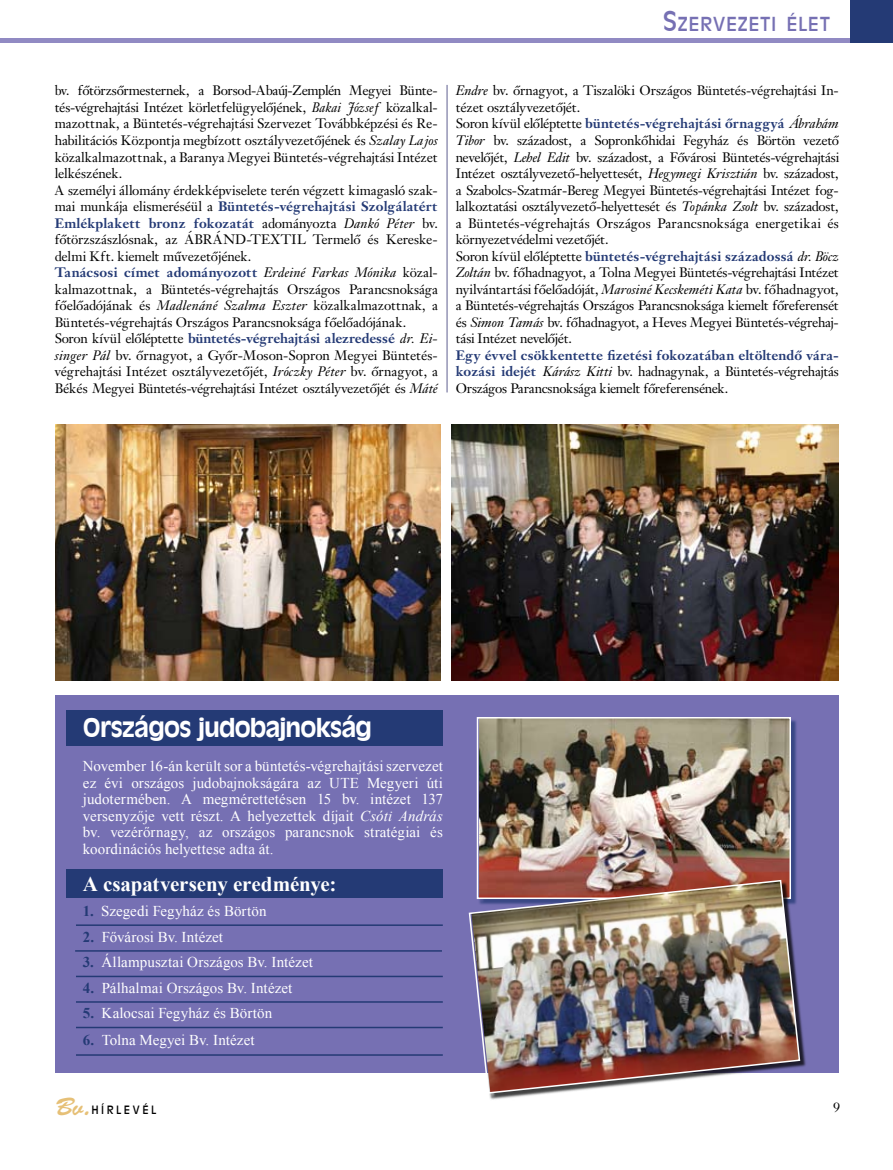
<style>
.page{position:relative;width:893px;height:1170px;background:#fff}
.page>*{position:absolute;margin:0;border:0;box-sizing:border-box;transform-origin:0 0}
.t1{font:25.5px "Incised 901 HU Bold";letter-spacing:-.035em;color:#fff}
.t2{font:25.2px "Brush Script Std";color:#e6c077}
.t3{font:700 21px "Times New Roman";letter-spacing:-.005em;color:#fff}
.t4{font:18.9px "Incised 901 HU Normal";color:#7670b3}
.t5{font:15px/16.5px "Times New Roman";letter-spacing:.005em;color:#fff;text-align:justify}
.t6{font:13.5px/16.5px "Janson Text PFL";letter-spacing:.005em;color:#000;scale:.95 1}
.t7{font:13.5px/16.5px "Janson Text PFL";letter-spacing:.005em;color:#000}
.t8{font:11.25px "Incised 901 HU Normal";letter-spacing:.235em;color:#000;scale:.95 1}
.s1{font-size:27px}
.s2{font-style:italic}
.s3{font-weight:700;color:#243a75}
</style>
<div class="page">
<div style="left:0;top:38px;width:893px;height:5px;background:#918ac3"></div>
<div style="left:850px;top:0;width:43px;height:43px;background:#243a75"></div>
<img style="left:55px;top:425px;width:385px;height:256px">
<img style="left:452px;top:424px;width:387px;height:256px">
<div style="left:55px;top:695px;width:783px;height:377px;background:#7670b3"></div>
<hr style="left:446px;top:85px;width:2px;height:307px;background:#70719c">
<div style="left:66px;top:710px;width:377px;height:35px;background:#243a75"></div>
<div style="left:66px;top:869px;width:377px;height:28px;background:#243a75"></div>
<hr style="left:76px;top:924px;width:367px;height:1px;background:#243a75">
<hr style="left:75px;top:950px;width:367px;height:1px;background:#243a75">
<hr style="left:76px;top:975px;width:367px;height:2px;background:#243a75">
<hr style="left:76px;top:1001px;width:367px;height:1px;background:#243a75">
<hr style="left:76px;top:1026px;width:367px;height:2px;background:#243a75">
<hr style="left:76px;top:1054px;width:367px;height:1px;background:#243a75">
<div style="left:478px;top:718px;width:321px;height:188px;background:#243a75;opacity:.75"></div>
<img style="left:480px;top:720px;width:308px;height:159px">
<div style="left:477px;top:717px;width:314px;height:181px;border:2px solid #fff"></div>
<div style="left:470px;top:880px;width:338px;height:220px;background:#000;opacity:.75"></div>
<img style="left:468px;top:879px;width:333px;height:215px">
<h3 class="t4" style="left:663px;top:12px;width:27px"><span class="s1">S</span>ZERVEZETI</h3>
<h3 class="t4" style="left:786px;top:12px;width:33px">ÉLET</h3>
<p class="t6" style="left:55px;top:82px;width:405px">bv. főtörzsőrmesternek, a Borsod-Abaúj-Zemplén Megyei Bünte&shy;tés-végrehajtási Intézet körletfelügyelőjének, <span class="s2">Bakai József</span> közalkal&shy;mazottnak, a Büntetés-végrehajtási Szervezet Továbbképzési és Re&shy;habilitációs Központja megbízott osztályvezetőjének és <span class="s2">Szalay Lajos </span>közalkalmazottnak, a Baranya Megyei Büntetés-végrehajtási Intézet lelkészének.<br>A személyi állomány érdekképviselete terén végzett kimagasló szak&shy;mai munkája elismeréséül a <span class="s3">Büntetés-végrehajtási Szolgálatért Emlékplakett bronz fokozatát</span> adományozta <span class="s2">Dankó Péter</span> bv. főtörzszászlósnak, az ÁBRÁND-TEXTIL Termelő és Kereske&shy;delmi Kft. kiemelt művezetőjének.<br><span class="s3">Tanácsosi címet adományozott</span> <span class="s2">Erdeiné Farkas Mónika</span> közal&shy;kalmazottnak, a Büntetés-végrehajtás Országos Parancsnoksága főelőadójának és <span class="s2">Madlenáné Szalma Eszter</span> közalkalmazottnak, a Büntetés-végrehajtás Országos Parancsnoksága főelőadójának.<br>Soron kívül előléptette <span class="s3">büntetés-végrehajtási alezredessé</span> <span class="s2">dr. Ei&shy;singer Pál</span> bv. őrnagyot, a Győr-Moson-Sopron Megyei Büntetés&shy;végrehajtási Intézet osztályvezetőjét, <span class="s2">Iróczky Péter</span> bv. őrnagyot, a Békés Megyei Büntetés-végrehajtási Intézet osztályvezetőjét és <span class="s2">Máté</span></p>
<p class="t7" style="left:456px;top:82px;width:385px"><span class="s2">End-re</span> bv. őrnagyot, a Tiszalöki Országos Büntetés-végrehajtási In&shy;tézet osztályvezetőjét.<br>Soron kívül előléptette <span class="s3">büntetés-végrehajtási őrnaggyá</span> <span class="s2">Ábrahám Tibor</span> bv. századost, a Sopronkőhidai Fegyház és Börtön vezető nevelőjét, <span class="s2">Lehel Edit</span> bv. századost, a Fővárosi Büntetés-végrehajtási Intézet osztályvezető-helyettesét, <span class="s2">Hegymegi Krisztián</span> bv. századost, a Szabolcs-Szatmár-Bereg Megyei Büntetés-végrehajtási Intézet fog&shy;lalkoztatási osztályvezető-helyettesét és <span class="s2">Topánka Zsolt</span> bv. századost, a Büntetés-végrehajtás Országos Parancsnoksága energetikai és környezetvédelmi vezetőjét.<br>Soron kívül előléptette <span class="s3">büntetés-végrehajtási századossá</span> <span class="s2">dr. Böcz Zoltán</span> bv. főhadnagyot, a Tolna Megyei Büntetés-végrehajtási Intézet nyilvántartási főelőadóját, <span class="s2">Marosiné Kecskeméti Kata</span> bv. főhadnagyot, a Büntetés-végrehajtás Országos Parancsnoksága kiemelt főreferensét és <span class="s2">Simon Tamás</span> bv. főhadnagyot, a Heves Megyei Büntetés-végrehaj&shy;tási Intézet nevelőjét.</p>
<p class="t7" style="left:456px;top:346px;width:385px;text-align:justify"><span class="s3">Egy évvel csökkentette fizetési fokozatában eltöltendő vára&shy;kozási idejét</span> <span class="s2">Kárász Kitti</span> bv. hadnagynak, a Büntetés-végrehajtás Országos Parancs-noksága kiemelt főreferensének.</p>
<h1 class="t1" style="left:83px;top:712px;width:291px">Országos judobajnokság</h1>
<p class="t5" style="left:83px;top:757px;width:362px">November 16-án került sor a büntetés-végrehajtási szervezet ez évi országos judobajnokságára az UTE Megyeri úti judotermében. A megmérettetésen 15 bv. intézet 137 versenyzője vett részt. A helyezettek díjait <span class="s2">Csóti András </span>bv. vezérőrnagy, az országos parancsnok stratégiai és koordinációs helyettese adta át.</p>
<h3 class="t3" style="left:83px;top:869px;width:255px">A csapatverseny eredménye:</h3>
<p class="t5" style="left:83px;top:902px;width:185px"><span class="s3">1.</span> Szegedi Fegyház és Börtön</p>
<p class="t5" style="left:83px;top:928px;width:142px"><span class="s3">2.</span> Fővárosi Bv. Intézet</p>
<p class="t5" style="left:83px;top:953px;width:232px"><span class="s3">3.</span> Állampusztai Országos Bv. Intézet</p>
<p class="t5" style="left:83px;top:979px;width:211px"><span class="s3">4.</span> Pálhalmai Országos Bv. Intézet</p>
<p class="t5" style="left:83px;top:1004px;width:191px"><span class="s3">5.</span> Kalocsai Fegyház és Börtön</p>
<p class="t5" style="left:83px;top:1031px;width:173px"><span class="s3">6.</span> Tolna Megyei Bv. Intézet</p>
<h2 class="t2" style="left:55px;top:1092px;width:37px">Bv.</h2>
<p class="t8" style="left:91px;top:1103px;width:69px">HÍRL EVÉL</p>
<p class="t7" style="left:833px;top:1098px;width:8px">9</p>
</div>
